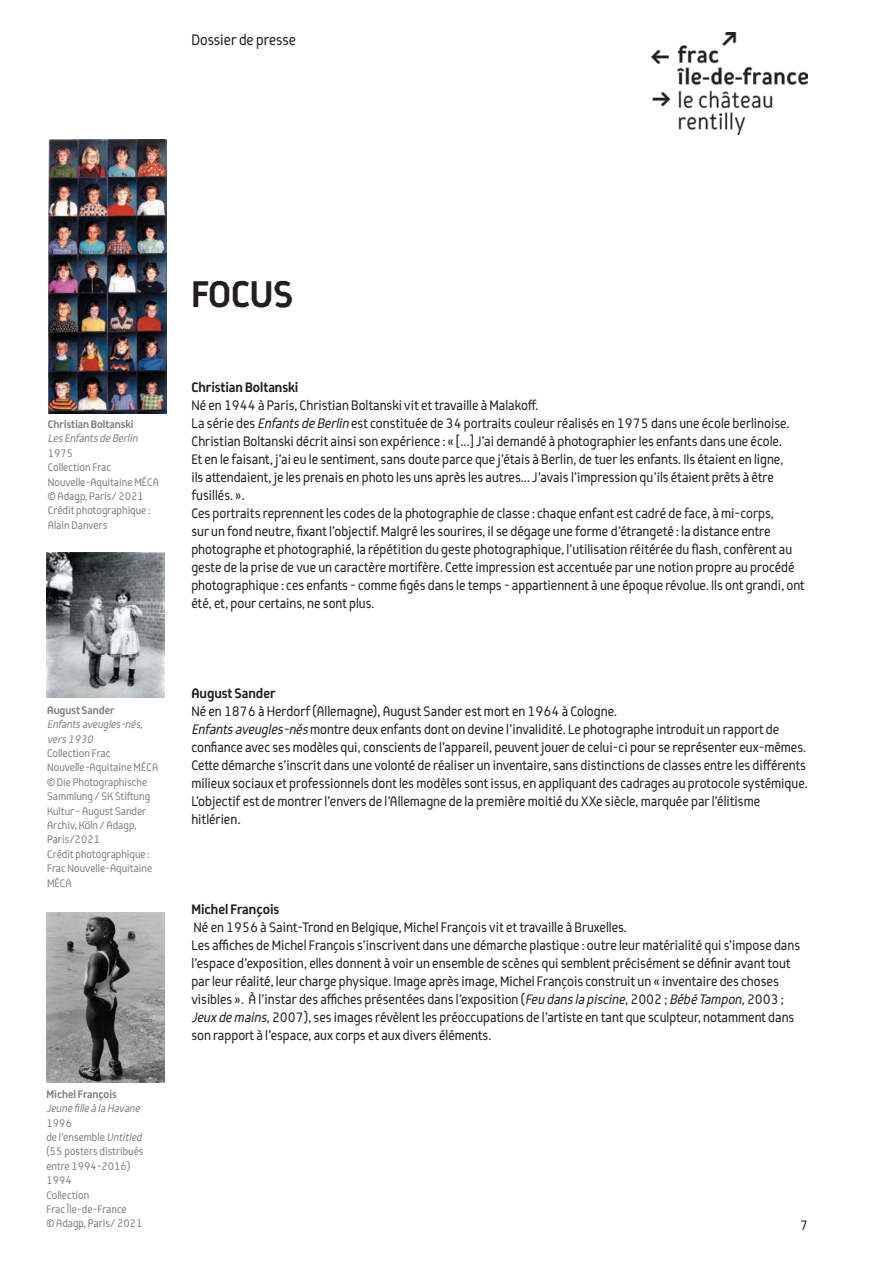
<style>
.page{position:relative;width:893px;height:1263px;background:#fff}
.page>*{position:absolute;margin:0;border:0;box-sizing:border-box;transform-origin:0 0}
.ab_Eiffel_-_Regular{font:700 40.5px "AB Eiffel";letter-spacing:-.005em;color:#231f20}
.t1{font:16.5px "AB Eiffel";color:#231f20}
.ab_Eiffel_-_Regular-2{font:15px/18px "AB Eiffel";color:#231f20}
.ab_Eiffel_-_Regular-3{font:700 15px "AB Eiffel";color:#231f20}
.ab_coté_-_8pt{font:12px/14.4px "AB Eiffel";color:#7e8083}
.ab_coté_-_8pt-2{font:italic 12px/14.4px "AB Eiffel";color:#7e8083}
.ab_coté_-_8pt-3{font:700 12px "AB Eiffel";color:#7e8083}
.s1{font-weight:700;font-style:normal}
.s2{font-style:italic}
</style>
<div class="page">
<img style="left:652px;top:33px;width:156px;height:102px">
<img style="left:48px;top:139px;width:118px;height:275px">
<img style="left:46px;top:553px;width:118px;height:145px">
<img style="left:46px;top:912px;width:118px;height:170px">
<p class="t1" style="left:191px;top:32px;width:106px">Dossier de presse</p>
<p class="ab_coté_-_8pt-3" style="left:48px;top:418px;width:87px">Christian Boltanski</p>
<p class="ab_coté_-_8pt-2" style="left:48px;top:432px;width:94px">Les Enfants de Berlin</p>
<p class="ab_coté_-_8pt" style="left:48px;top:446px;width:27px">1975</p>
<p class="ab_coté_-_8pt" style="left:48px;top:460px;width:113px">Collection Frac<br>Nouvelle-Aquitaine MÉCA</p>
<p class="ab_coté_-_8pt" style="left:48px;top:489px;width:98px">© Adagp, Paris/ 2021</p>
<p class="ab_coté_-_8pt" style="left:48px;top:504px;width:104px">Crédit photographique :<br>Alain Danvers</p>
<p class="ab_coté_-_8pt-3" style="left:47px;top:704px;width:69px">August Sander</p>
<p class="ab_coté_-_8pt-2" style="left:47px;top:717px;width:99px">Enfants aveugles-nés,</p>
<p class="ab_coté_-_8pt-2" style="left:47px;top:732px;width:50px">vers 1930</p>
<p class="ab_coté_-_8pt" style="left:47px;top:746px;width:113px">Collection Frac<br>Nouvelle-Aquitaine MÉCA</p>
<p class="ab_coté_-_8pt" style="left:47px;top:775px;width:105px">© Die Photographische<br>Sammlung / SK Stiftung<br>Kultur - August Sander<br>Archiv, Köln / Adagp,<br>Paris/2021</p>
<p class="ab_coté_-_8pt" style="left:47px;top:847px;width:104px">Crédit photographique :</p>
<p class="ab_coté_-_8pt" style="left:47px;top:861px;width:107px">Frac Nouvelle-Aquitaine<br>MÉCA</p>
<p class="ab_coté_-_8pt-2" style="left:46px;top:1087px;width:97px"><span class="s1">Michel François<br></span>Jeune fille à la Havane</p>
<p class="ab_coté_-_8pt" style="left:46px;top:1116px;width:99px">1996<br>de l’ensemble <span class="s2">Untitled</span></p>
<p class="ab_coté_-_8pt" style="left:46px;top:1145px;width:99px">(55 posters distribués entre 1994-2016)</p>
<p class="ab_coté_-_8pt" style="left:46px;top:1173px;width:44px">1994<br>Collection</p>
<p class="ab_coté_-_8pt" style="left:46px;top:1202px;width:82px">Frac Île-de-France</p>
<p class="ab_coté_-_8pt" style="left:46px;top:1217px;width:98px">© Adagp, Paris/ 2021</p>
<p class="ab_Eiffel_-_Regular" style="left:191px;top:273px;width:104px">FOCUS</p>
<p class="ab_Eiffel_-_Regular-3" style="left:191px;top:379px;width:109px">Christian Boltanski</p>
<p class="ab_Eiffel_-_Regular-2" style="left:191px;top:396px;width:349px">Né en 1944 à Paris, Christian Boltanski vit et travaille à Malakoff.</p>
<p class="ab_Eiffel_-_Regular-2" style="left:191px;top:414px;width:600px">La série des <span class="s2">Enfants de Berlin</span> est constituée de 34 portraits couleur réalisés en 1975 dans une école berlinoise.<br>Christian Boltanski décrit ainsi son expérience : « [...] J’ai demandé à photographier les enfants dans une école.<br>Et en le faisant, j’ai eu le sentiment, sans doute parce que j’étais à Berlin, de tuer les enfants. Ils étaient en ligne, ils attendaient, je les prenais en photo les uns après les autres... J’avais l’impression qu’ils étaient prêts à être fusillés. ».</p>
<p class="ab_Eiffel_-_Regular-2" style="left:191px;top:504px;width:615px">Ces portraits reprennent les codes de la photographie de classe : chaque enfant est cadré de face, à mi-corps,<br>sur un fond neutre, fixant l’objectif. Malgré les sourires, il se dégage une forme d’étrangeté : la distance entre photographe et photographié, la répétition du geste photographique, l’utilisation réitérée du flash, confèrent au geste de la prise de vue un caractère mortifère. Cette impression est accentuée par une notion propre au procédé photographique : ces enfants - comme figés dans le temps - appartiennent à une époque révolue. Ils ont grandi, ont été, et, pour certains, ne sont plus.</p>
<p class="ab_Eiffel_-_Regular-3" style="left:191px;top:685px;width:86px">August Sander</p>
<p class="ab_Eiffel_-_Regular-2" style="left:191px;top:702px;width:427px">Né en 1876 à Herdorf (Allemagne), August Sander est mort en 1964 à Cologne.</p>
<p class="ab_Eiffel_-_Regular-2" style="left:191px;top:720px;width:616px"><span class="s2">Enfants aveugles-nés</span> montre deux enfants dont on devine l’invalidité. Le photographe introduit un rapport de confiance avec ses modèles qui, conscients de l’appareil, peuvent jouer de celui-ci pour se représenter eux-mêmes.</p>
<p class="ab_Eiffel_-_Regular-2" style="left:191px;top:756px;width:618px">Cette démarche s’inscrit dans une volonté de réaliser un inventaire, sans distinctions de classes entre les différents milieux sociaux et professionnels dont les modèles sont issus, en appliquant des cadrages au protocole systémique.<br>L’objectif est de montrer l’envers de l’Allemagne de la première moitié du XXe siècle, marquée par l’élitisme hitlérien.</p>
<p class="ab_Eiffel_-_Regular-3" style="left:191px;top:901px;width:90px">Michel François</p>
<p class="ab_Eiffel_-_Regular-2" style="left:194px;top:918px;width:435px">Né en 1956 à Saint-Trond en Belgique, Michel François vit et travaille à Bruxelles.</p>
<p class="ab_Eiffel_-_Regular-2" style="left:191px;top:936px;width:610px">Les affiches de Michel François s’inscrivent dans une démarche plastique : outre leur matérialité qui s’impose dans l’espace d’exposition, elles donnent à voir un ensemble de scènes qui semblent précisément se définir avant tout par leur réalité, leur charge physique. Image après image, Michel François construit un « inventaire des choses visibles ». À l’instar des affiches présentées dans l’exposition (<span class="s2">Feu dans la piscine</span>, 2002 ; <span class="s2">Bébé Tampon</span>, 2003 ; <span class="s2">Jeux de mains</span>, 2007), ses images révèlent les préoccupations de l’artiste en tant que sculpteur, notamment dans son rapport à l’espace, aux corps et aux divers éléments.</p>
<p class="ab_Eiffel_-_Regular-2" style="left:800px;top:1216px;width:9px">7</p>
</div>
